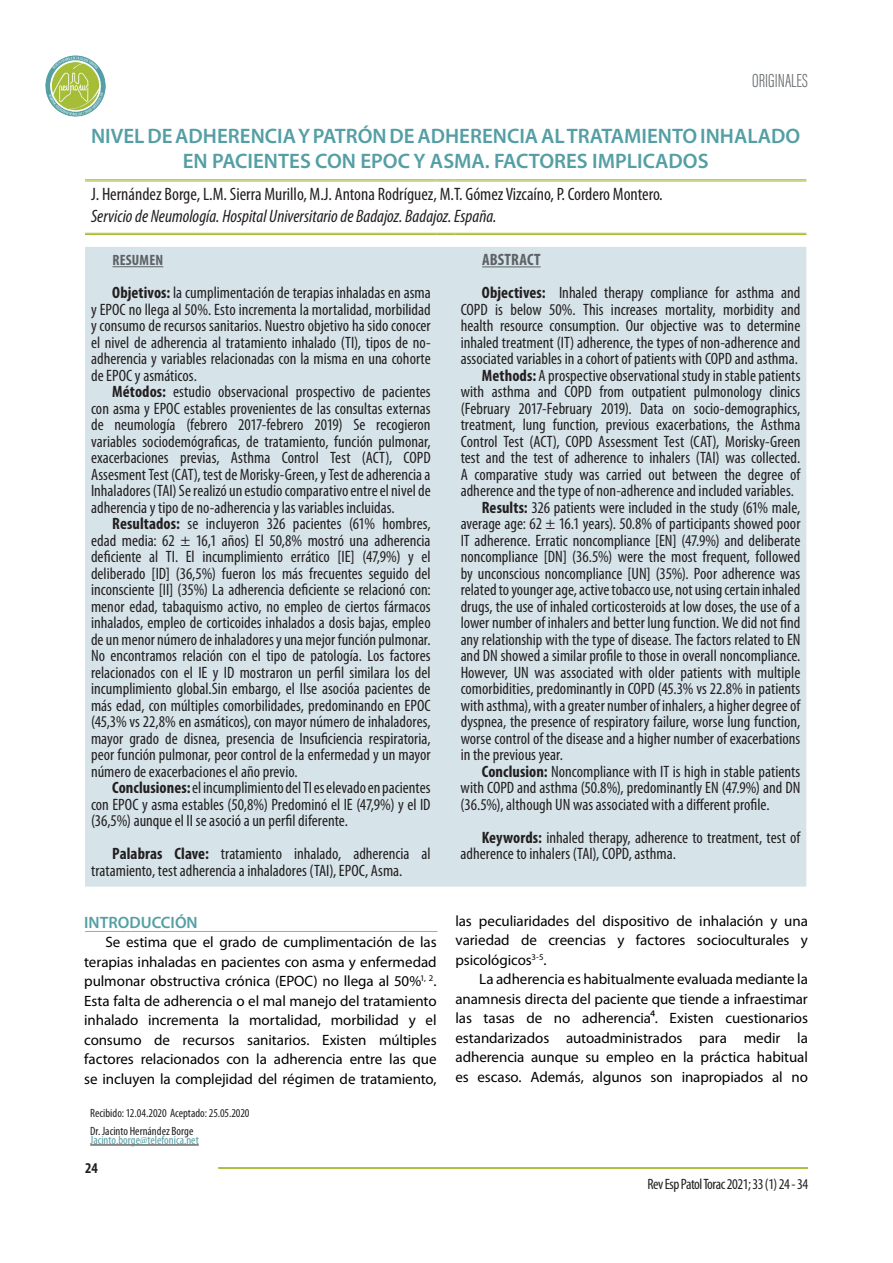
<style>
.page{position:relative;width:893px;height:1263px;background:#fff}
.page>*{position:absolute;margin:0;border:0;box-sizing:border-box;transform-origin:0 0}
.t1{font:600 21px/25.2px "Myriad Pro";color:#549fa4;text-align:center}
.t2{font:19.5px "Acumin Variable Concept";letter-spacing:-.3em;color:#6a6e70}
.t3{font:condensed 18px "Myriad Pro";color:#231f20}
.t4{font:italic condensed 18px "Myriad Pro";color:#231f20}
.t5{font:condensed 16.5px/16.5px "Myriad Pro";color:#231f20;text-align:justify}
.t6{font:600 16.5px "Myriad Pro";color:#549fa4}
.t7{font:15px/19.5px "Myriad Pro";letter-spacing:-.005em;color:#000;text-align:justify}
.t8{font:condensed 15px "Myriad Pro";letter-spacing:-.03em;color:#231f20}
.t9{font:700 condensed 15px "Myriad Pro";letter-spacing:.015em;color:#5d6264}
.t10{font:700 condensed 15px "Myriad Pro";color:#231f20}
.t11{font:condensed 12px/18px "Myriad Pro";color:#231f20}
.t12{font:condensed 12px "Myriad Pro";color:#549fa4}
.s1{font-weight:700}
.s2{font-weight:700;color:#5d6264}
</style>
<div class="page">
<hr style="left:218px;top:1167px;width:590px;height:2px;background:#a5bd37">
<div style="left:85px;top:247px;width:721px;height:640px;background:#d6e3e9"></div>
<hr style="left:85px;top:179px;width:352px;height:1px;background:#a5bd37">
<hr style="left:85px;top:181px;width:352px;height:1px;background:#a5bd37">
<svg style="left:437px;top:179px;width:18px;height:3px"></svg>
<hr style="left:455px;top:179px;width:351px;height:1px;background:#a5bd37">
<hr style="left:455px;top:181px;width:351px;height:1px;background:#a5bd37">
<hr style="left:85px;top:233px;width:352px;height:1px;background:#a5bd37">
<hr style="left:85px;top:234px;width:352px;height:1px;background:#a5bd37">
<svg style="left:437px;top:233px;width:18px;height:2px"></svg>
<hr style="left:455px;top:233px;width:351px;height:1px;background:#a5bd37">
<hr style="left:455px;top:234px;width:351px;height:1px;background:#a5bd37">
<hr style="left:112px;top:266px;width:51px;height:1px;background:#5d6264">
<hr style="left:482px;top:266px;width:59px;height:1px;background:#5d6264">
<hr style="left:90px;top:1145px;width:109px;height:1px;background:#231f20">
<img style="left:45px;top:55px;width:61px;height:62px">
<hr style="left:85px;top:931px;width:352px;height:1px;background:#a5bd37">
<p class="t2" style="left:752px;top:66px;width:63px">ORIGINALES</p>
<p class="t1" style="left:91px;top:123px;width:711px">NIVEL DE ADHERENCIA Y PATRÓN DE ADHERENCIA AL TRATAMIENTO INHALADO<br>EN PACIENTES CON EPOC Y ASMA. FACTORES IMPLICADOS</p>
<p class="t3" style="left:91px;top:183px;width:573px">J. Hernández Borge, L.M. Sierra Murillo, M.J. Antona Rodríguez, M.T. Gómez Vizcaíno, P. Cordero Montero.</p>
<p class="t4" style="left:91px;top:205px;width:407px">Servicio de Neumología. Hospital Universitario de Badajoz. Badajoz. España.</p>
<p class="t9" style="left:112px;top:251px;width:52px">RESUMEN</p>
<p class="t5" style="left:91px;top:284px;width:341px;text-indent:21px"><span class="s1">Objetivos:</span> la cumplimentación de terapias inhaladas en asma y EPOC no llega al 50%. Esto incrementa la mortalidad, morbilidad y consumo de recursos sanitarios. Nuestro objetivo ha sido conocer el nivel de adherencia al tratamiento inhalado (TI), tipos de no&shy;adherencia y variables relacionadas con la misma en una cohorte de EPOC y asmáticos.</p>
<p class="t5" style="left:91px;top:383px;width:341px;text-indent:21px"><span class="s1">Métodos:</span> estudio observacional prospectivo de pacientes con asma y EPOC estables provenientes de las consultas externas de neumología (febrero 2017-febrero 2019) Se recogieron variables sociodemógraficas, de tratamiento, función pulmonar, exacerbaciones previas, Asthma Control Test (ACT), COPD Assesment Test (CAT), test de Morisky-Green, y Test de adherencia a Inhaladores (TAI) Se realizó un estudio comparativo entre el nivel de adherencia y tipo de no-adherencia y las variables incluidas.</p>
<p class="t5" style="left:91px;top:515px;width:341px;text-indent:21px"><span class="s1">Resultados:</span> se incluyeron 326 pacientes (61% hombres, edad media: 62 ± 16,1 años) El 50,8% mostró una adherencia deficiente al TI. El incumplimiento errático [IE] (47,9%) y el deliberado [ID] (36,5%) fueron los más frecuentes seguido del inconsciente [II] (35%) La adherencia deficiente se relacionó con: menor edad, tabaquismo activo, no empleo de ciertos fármacos inhalados, empleo de corticoides inhalados a dosis bajas, empleo de un menor número de inhaladores y una mejor función pulmonar.<br>No encontramos relación con el tipo de patología. Los factores relacionados con el IE y ID mostraron un perfil similara los del incumplimiento global.Sin embargo, el IIse asocióa pacientes de más edad, con múltiples comorbilidades, predominando en EPOC (45,3% vs 22,8% en asmáticos), con mayor número de inhaladores, mayor grado de disnea, presencia de Insuficiencia respiratoria, peor función pulmonar, peor control de la enfermedad y un mayor número de exacerbaciones el año previo.</p>
<p class="t5" style="left:91px;top:779px;width:341px;text-indent:21px"><span class="s1">Conclusiones:</span> el incumplimiento del TI es elevado en pacientes con EPOC y asma estables (50,8%) Predominó el IE (47,9%) y el ID (36,5%) aunque el II se asoció a un perfil diferente.</p>
<p class="t5" style="left:91px;top:845px;width:341px;text-indent:21px"><span class="s1">Palabras Clave:</span> tratamiento inhalado, adherencia al tratamiento, test adherencia a inhaladores (TAI), EPOC, Asma.</p>
<p class="t5" style="left:482px;top:243px;width:320px;line-height:33px"><span class="s2">ABSTRACT<br></span><span class="s1">Objectives:</span> Inhaled therapy compliance for asthma and</p>
<p class="t5" style="left:461px;top:301px;width:341px">COPD is below 50%. This increases mortality, morbidity and</p>
<p class="t5" style="left:461px;top:317px;width:341px">health resource consumption. Our objective was to determine</p>
<p class="t5" style="left:461px;top:334px;width:341px">inhaled treatment (IT) adherence, the types of non-adherence and</p>
<p class="t5" style="left:461px;top:350px;width:339px">associated variables in a cohort of patients with COPD and asthma.</p>
<p class="t5" style="left:482px;top:367px;width:320px"><span class="s1">Methods:</span> A prospective observational study in stable patients</p>
<p class="t5" style="left:461px;top:383px;width:341px">with asthma and COPD from outpatient pulmonology clinics</p>
<p class="t5" style="left:461px;top:400px;width:341px">(February 2017-February 2019). Data on socio-demographics,</p>
<p class="t5" style="left:461px;top:416px;width:341px">treatment, lung function, previous exacerbations, the Asthma</p>
<p class="t5" style="left:461px;top:433px;width:341px">Control Test (ACT), COPD Assessment Test (CAT), Morisky-Green</p>
<p class="t5" style="left:461px;top:449px;width:341px">test and the test of adherence to inhalers (TAI) was collected.</p>
<p class="t5" style="left:461px;top:466px;width:341px">A comparative study was carried out between the degree of</p>
<p class="t5" style="left:461px;top:482px;width:335px">adherence and the type of non-adherence and included variables.</p>
<p class="t5" style="left:482px;top:499px;width:320px"><span class="s1">Results:</span> 326 patients were included in the study (61% male,</p>
<p class="t5" style="left:461px;top:515px;width:341px">average age: 62 ± 16.1 years). 50.8% of participants showed poor</p>
<p class="t5" style="left:461px;top:532px;width:341px">IT adherence. Erratic noncompliance [EN] (47.9%) and deliberate</p>
<p class="t5" style="left:461px;top:548px;width:341px">noncompliance [DN] (36.5%) were the most frequent, followed</p>
<p class="t5" style="left:461px;top:565px;width:341px">by unconscious noncompliance [UN] (35%). Poor adherence was</p>
<p class="t5" style="left:461px;top:581px;width:341px">related to younger age, active tobacco use, not using certain inhaled</p>
<p class="t5" style="left:461px;top:598px;width:341px">drugs, the use of inhaled corticosteroids at low doses, the use of a</p>
<p class="t5" style="left:461px;top:614px;width:341px">lower number of inhalers and better lung function. We did not find</p>
<p class="t5" style="left:461px;top:631px;width:341px">any relationship with the type of disease. The factors related to EN</p>
<p class="t5" style="left:461px;top:647px;width:341px">and DN showed a similar profile to those in overall noncompliance.</p>
<p class="t5" style="left:461px;top:664px;width:341px">However, UN was associated with older patients with multiple</p>
<p class="t5" style="left:461px;top:680px;width:341px">comorbidities, predominantly in COPD (45.3% vs 22.8% in patients</p>
<p class="t5" style="left:461px;top:697px;width:341px">with asthma), with a greater number of inhalers, a higher degree of</p>
<p class="t5" style="left:461px;top:713px;width:341px">dyspnea, the presence of respiratory failure, worse lung function,</p>
<p class="t5" style="left:461px;top:730px;width:341px">worse control of the disease and a higher number of exacerbations</p>
<p class="t5" style="left:461px;top:746px;width:104px">in the previous year.</p>
<p class="t5" style="left:482px;top:763px;width:320px"><span class="s1">Conclusion:</span> Noncompliance with IT is high in stable patients</p>
<p class="t5" style="left:461px;top:779px;width:341px">with COPD and asthma (50.8%), predominantly EN (47.9%) and DN</p>
<p class="t5" style="left:461px;top:796px;width:310px">(36.5%), although UN was associated with a different profile.</p>
<p class="t5" style="left:461px;top:829px;width:341px;text-indent:21px"><span class="s1">Keywords:</span> inhaled therapy, adherence to treatment, test of adherence to inhalers (TAI), COPD, asthma.</p>
<p class="t6" style="left:84px;top:912px;width:115px">INTRODUCCIÓN</p>
<p class="t7" style="left:84px;top:932px;width:354px;text-indent:21px">Se estima que el grado de cumplimentación de las terapias inhaladas en pacientes con asma y enfermedad pulmonar obstructiva crónica (EPOC) no llega al 50%<sup>1,</sup> <sup>2</sup>.<br>Esta falta de adherencia o el mal manejo del tratamiento inhalado incrementa la mortalidad, morbilidad y el consumo de recursos sanitarios. Existen múltiples factores relacionados con la adherencia entre las que se incluyen la complejidad del régimen de tratamiento,</p>
<p class="t11" style="left:90px;top:1104px;width:161px">Recibido: 12.04.2020 Aceptado: 25.05.2020<br>Dr. Jacinto Hernández Borge</p>
<p class="t12" style="left:90px;top:1132px;width:110px">Jacinto.borge@telefonica.net</p>
<p class="t10" style="left:85px;top:1158px;width:14px">24</p>
<p class="t7" style="left:455px;top:910px;width:354px">las peculiaridades del dispositivo de inhalación y una variedad de creencias y factores socioculturales y psicológicos<sup>3-5</sup>.</p>
<p class="t7" style="left:455px;top:969px;width:354px;text-indent:24px">La adherencia es habitualmente evaluada mediante la anamnesis directa del paciente que tiende a infraestimar las tasas de no adherencia⁴. Existen cuestionarios estandarizados autoadministrados para medir la adherencia aunque su empleo en la práctica habitual es escaso. Además, algunos son inapropiados al no</p>
<p class="t8" style="left:647px;top:1175px;width:162px">Rev Esp Patol Torac 2021; 33 (1) 24 - 34</p>
</div>
